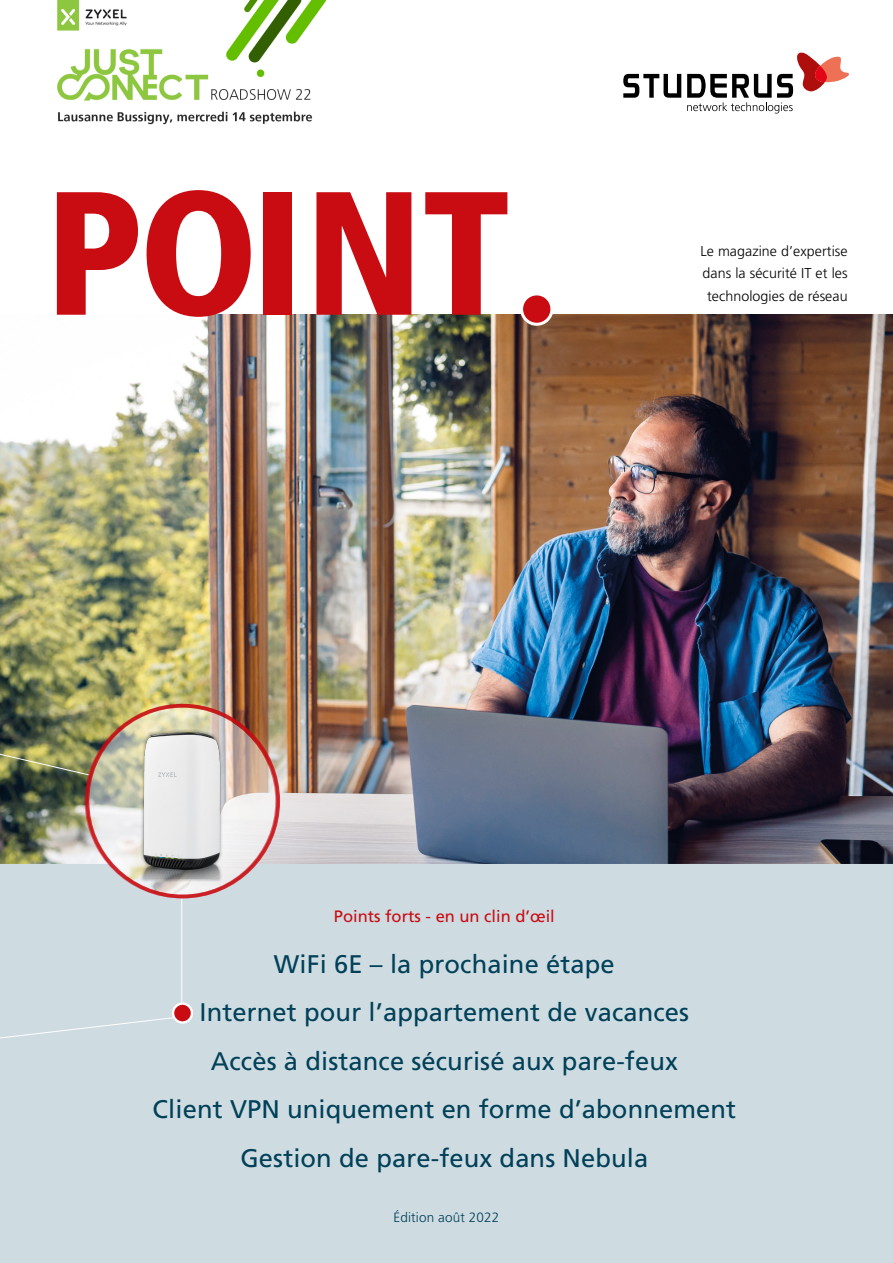
<style>
.page{position:relative;width:893px;height:1263px;background:#fff}
.page>*{position:absolute;margin:0;border:0;box-sizing:border-box;transform-origin:0 0}
.t1{font:900 condensed 175.5px "Frutiger LT Pro";letter-spacing:-.015em;color:#c90c12}
.t2{font:25.5px/48.4px "Frutiger LT Pro";letter-spacing:.005em;color:#004058;text-align:center}
.t3{font:16.5px "Frutiger LT Pro";color:#c90c12}
.t4{font:300 14.25px/22.5px "Frutiger LT Pro";letter-spacing:.005em;color:#000}
.t5{font:300 13.5px "Frutiger LT Pro";letter-spacing:.01em;color:#004058}
</style>
<div class="page">
<img style="left:0;top:315px;width:893px;height:549px">
<div style="left:0;top:864px;width:893px;height:399px;background:#cedbe1"></div>
<hr style="left:181px;top:898px;width:1px;height:106px;background:#fff">
<svg style="left:0;top:745px;width:91px;height:31px"></svg>
<img style="left:86px;top:706px;width:191px;height:190px;border-radius:50%">
<div style="left:86px;top:704px;width:194px;height:194px;border:4px solid #c90c12;border-radius:50%"></div>
<svg style="left:173px;top:1003px;width:19px;height:19px"></svg>
<div style="left:172px;top:1002px;width:21px;height:22px;border:2px solid #fff;border-radius:50%"></div>
<svg style="left:0;top:1017px;width:175px;height:23px"></svg>
<div style="left:140px;top:729px;width:83px;height:153px;background:#000;opacity:.25"></div>
<img style="left:121px;top:729px;width:136px;height:149px">
<svg style="left:623px;top:74px;width:58px;height:24px"></svg>
<svg style="left:687px;top:53px;width:162px;height:61px"></svg>
<div style="left:522px;top:294px;width:30px;height:30px;background:#c90c12;border-radius:50%"></div>
<div style="left:520px;top:292px;width:33px;height:34px;border:3px solid #fff;border-radius:50%"></div>
<img style="left:57px;top:0;width:256px;height:125px">
<img style="left:216px;top:0;width:111px;height:81px">
<h1 class="t1" style="left:45px;top:148px;width:466px">POINT</h1>
<p class="t4" style="left:700px;top:239px;width:149px">Le magazine d’expertise dans la sécurité IT et les</p>
<p class="t4" style="left:707px;top:284px;width:142px">technologies de réseau</p>
<p class="t3" style="left:334px;top:907px;width:222px">Points forts - en un clin d’œil</p>
<p class="t2" style="left:153px;top:940px;width:585px">WiFi 6E – la prochaine étape<br>Internet pour l’appartement de vacances<br>Accès à distance sécurisé aux pare-feux<br>Client VPN uniquement en forme d’abonnement Gestion de pare-feux dans Nebula</p>
<p class="t5" style="left:394px;top:1209px;width:107px">Édition août 2022</p>
</div>
